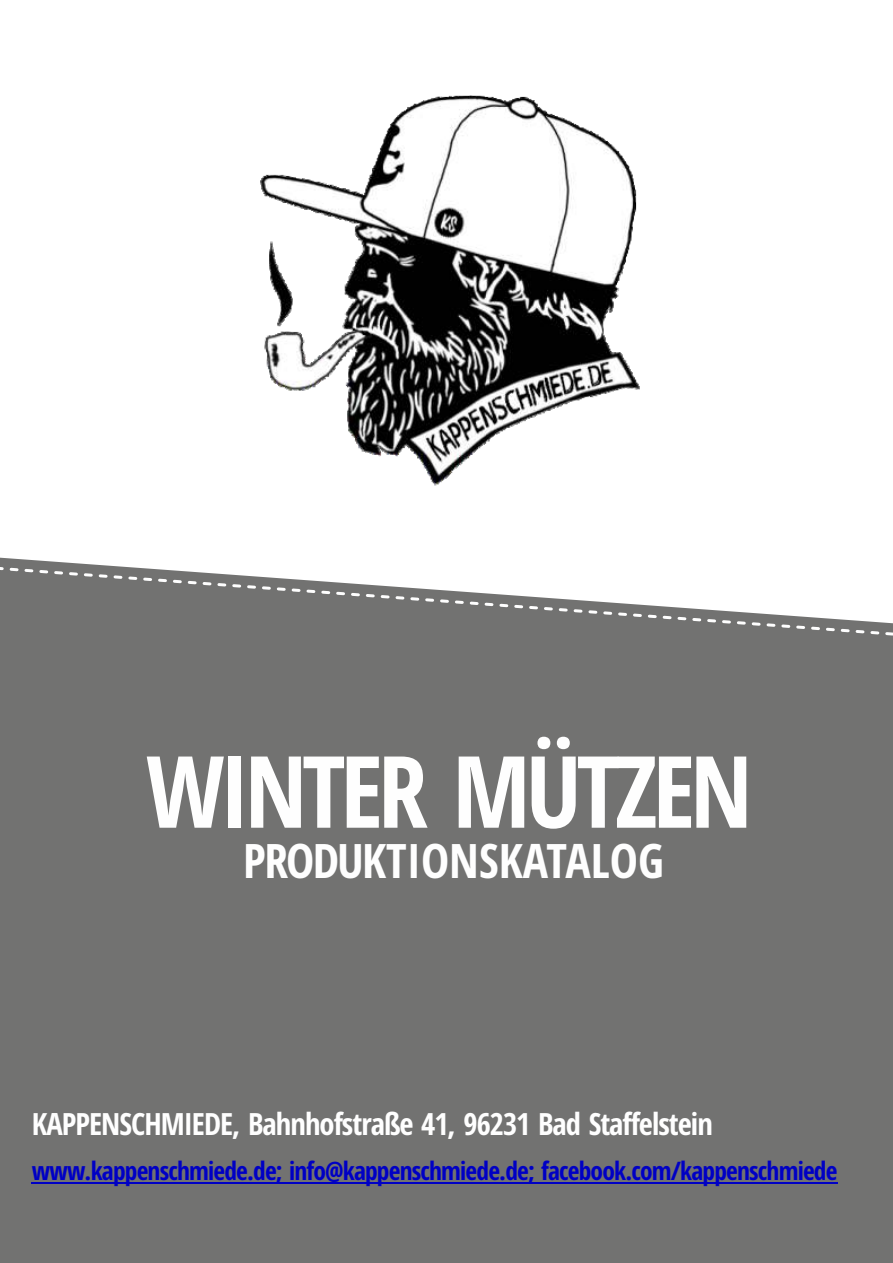
<style>
.page{position:relative;width:893px;height:1263px;background:#fff}
.page>*{position:absolute;margin:0;border:0;box-sizing:border-box;transform-origin:0 0}
.t1{font:700 condensed 99.6px "Open Sans";letter-spacing:-.05em;color:#fefefe}
.t2{font:700 condensed 47.55px "Open Sans";color:#fefefe}
.t3{font:700 condensed 30.6px "Open Sans";letter-spacing:-.03em;color:#fefefe}
.t4{font:700 condensed 25.5px "Open Sans";letter-spacing:-.03em;color:#0000c4}
</style>
<div class="page">
<div style="left:0;top:557px;width:893px;height:706px;background:#727271"></div>
<svg style="left:0;top:565px;width:893px;height:73px"></svg>
<hr style="left:32px;top:1182px;width:244px;height:1px;background:#0000c4">
<svg style="left:276px;top:1182px;width:13px;height:1px"></svg>
<hr style="left:289px;top:1182px;width:246px;height:1px;background:#0000c4">
<hr style="left:541px;top:1182px;width:296px;height:1px;background:#0000c4">
<img style="left:260px;top:95px;width:380px;height:391px">
<h1 class="t1" style="left:146px;top:751px;width:608px">WINTER MÜTZEN</h1>
<h2 class="t2" style="left:243px;top:842px;width:422px">PRODUKTIONSKATALOG</h2>
<p class="t3" style="left:32px;top:1112px;width:682px">KAPPENSCHMIEDE, Bahnhofstraße 41, 96231 Bad Staffelstein</p>
<p class="t4" style="left:32px;top:1160px;width:807px">www.kappenschmiede.de; info@kappenschmiede.de; facebook.com/kappenschmiede</p>
</div>
